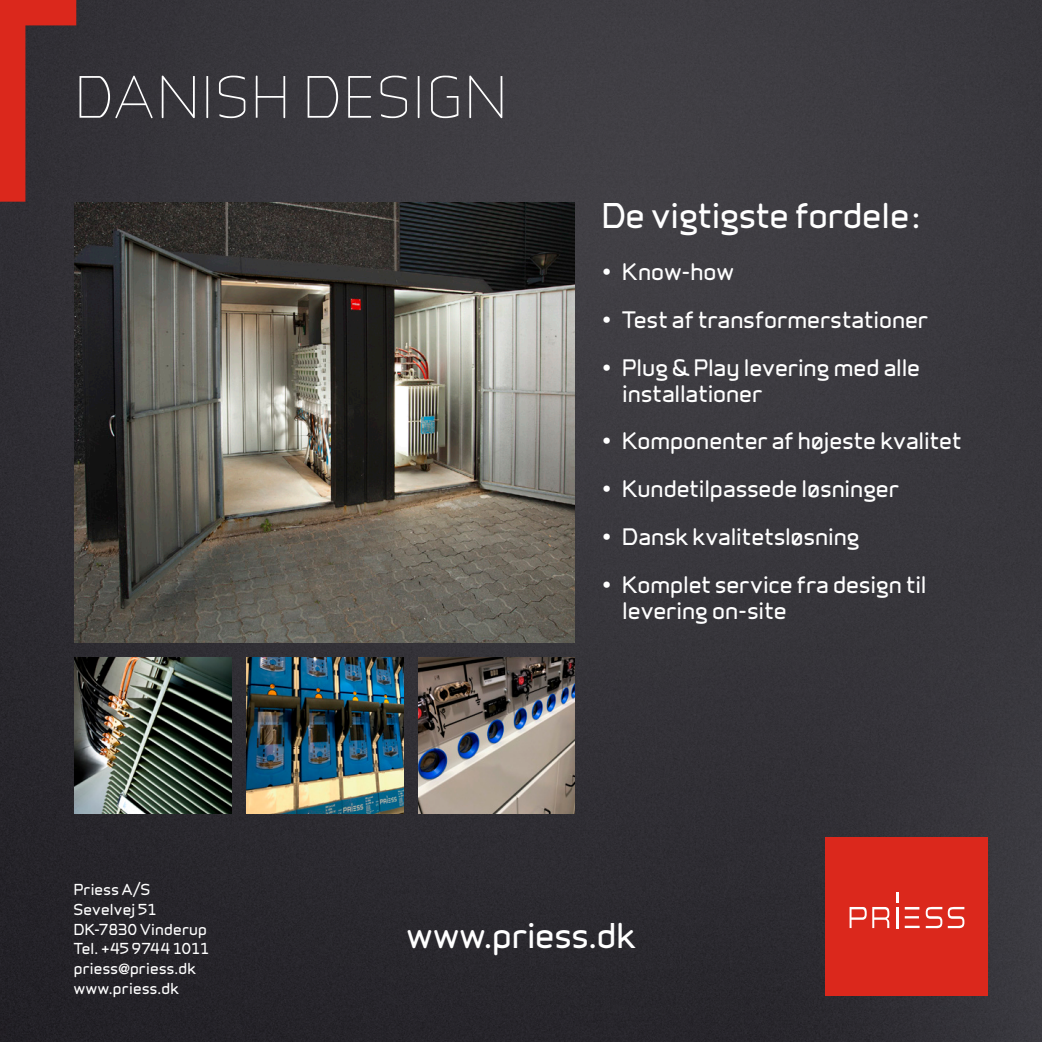
<style>
.page{position:relative;width:1042px;height:1042px;background:#fff}
.page>*{position:absolute;margin:0;border:0;box-sizing:border-box;transform-origin:0 0}
.Overskrift{font:53.9px "Infinity T Light";letter-spacing:.01em;color:#fff}
.t1{font:32.38px "Infinity T Bold";color:#fff}
.t2{font:21.53px/25.9px "Infinity T Bold";color:#fff}
.t3{font:14.35px "Infinity T Bold";letter-spacing:.02em;color:#fff}
.s1{font-family:"Helvetica Neue LT Pro";font-weight:700}
</style>
<div class="page">
<img style="left:0;top:0;width:1042px;height:1042px">
<img style="left:75px;top:203px;width:500px;height:439px">
<img style="left:75px;top:657px;width:157px;height:157px">
<img style="left:418px;top:657px;width:157px;height:157px">
<img style="left:246px;top:657px;width:157px;height:157px">
<div style="left:825px;top:837px;width:163px;height:159px;background:#db281c"></div>
<svg style="left:849px;top:907px;width:17px;height:21px"></svg>
<svg style="left:872px;top:907px;width:17px;height:21px"></svg>
<hr style="left:896px;top:907px;width:2px;height:21px;background:#fff">
<svg style="left:926px;top:907px;width:16px;height:21px"></svg>
<svg style="left:948px;top:907px;width:16px;height:21px"></svg>
<svg style="left:896px;top:892px;width:2px;height:10px"></svg>
<svg style="left:905px;top:907px;width:14px;height:2px"></svg>
<svg style="left:905px;top:916px;width:14px;height:2px"></svg>
<svg style="left:905px;top:926px;width:14px;height:2px"></svg>
<svg style="left:0;top:0;width:76px;height:202px"></svg>
<img style="left:0;top:837px;width:1px;height:205px">
<p class="Overskrift" style="left:74px;top:58px;width:435px">DANISH DESIGN</p>
<p class="t1" style="left:602px;top:191px;width:320px">De vigtigste fordele:</p>
<p class="t2" style="left:602px;top:258px;width:133px">• Know-how</p>
<p class="t2" style="left:602px;top:305px;width:327px">• Test af transformerstationer</p>
<p class="t2" style="left:622px;top:353px;width:299px;text-indent:-20px">• Plug &amp; Play levering med alle installationer</p>
<p class="t2" style="left:602px;top:427px;width:361px">• Komponenter af højeste kvalitet</p>
<p class="t2" style="left:602px;top:475px;width:298px">• Kundetilpassede løsninger</p>
<p class="t2" style="left:602px;top:522px;width:259px">• Dansk kvalitetsløsning</p>
<p class="t2" style="left:622px;top:570px;width:306px;text-indent:-20px">• Komplet service fra design til levering on-site</p>
<p class="t3" style="left:74px;top:879px;width:78px">Priess A/S</p>
<p class="t3" style="left:74px;top:899px;width:85px">Sevelvej 51</p>
<p class="t3" style="left:74px;top:918px;width:135px">DK-7830 Vinderup</p>
<p class="t3" style="left:74px;top:938px;width:137px">Tel. +45 9744 1011</p>
<p class="t3" style="left:74px;top:958px;width:124px">priess<span class="s1">@</span>priess.dk</p>
<p class="t3" style="left:74px;top:978px;width:107px">www.priess.dk</p>
<h2 class="t1" style="left:407px;top:911px;width:230px">www.priess.dk</h2>
</div>
